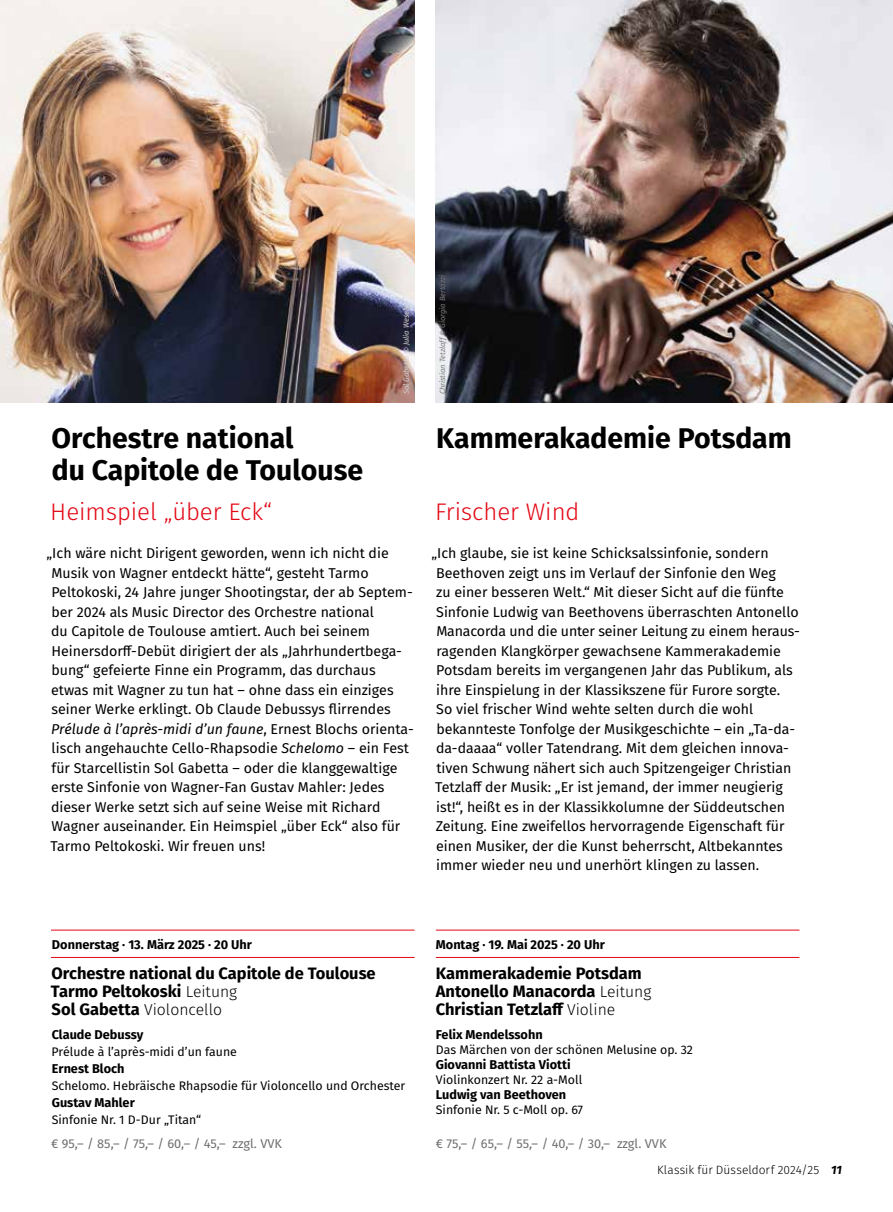
<style>
.page{position:relative;width:893px;height:1212px;background:#fff}
.page>*{position:absolute;margin:0;border:0;box-sizing:border-box;transform-origin:0 0}
.t1{font:700 28.5px/31.5px "Fira Sans";color:#000}
.t2{font:300 24px "Fira Sans";color:#e30613}
.t3{font:700 16.5px/18px "Fira Sans";color:#000}
.t4{font:300 15.75px "Fira Sans";color:#000}
.t5{font:14.25px/19.5px "Fira Sans";color:#000}
.t6{font:700 12.75px "Fira Sans";color:#000}
.t7{font:12.75px "Fira Sans";color:#706f6f}
.t8{font:12.3px "Fira Sans";color:#000}
.t9{font:300 12px "Fira Sans";letter-spacing:.005em;color:#000}
.t10{font:italic 7.5px "Fira Sans";color:#7c7b7b}
.t11{font:italic 7.5px "Fira Sans";color:#d5d4d4}
.s1{font-style:italic}
.s2{font-weight:300;font-size:15.75px}
.s3{font-weight:700;font-size:16.5px}
.s4{font-weight:700;font-style:italic}
</style>
<div class="page">
<img style="left:0;top:0;width:893px;height:958px">
<p class="t11" style="left:401px;top:394px;width:91px;rotate:-90deg">Sol Gabetta © Julia Wesely</p>
<h1 class="t1" style="left:52px;top:421px;width:313px">Orchestre national<br>du Capitole de Toulouse</h1>
<h2 class="t2" style="left:50px;top:494px;width:223px">Heimspiel „über Eck“</h2>
<p class="t5" style="left:47px;top:543px;width:369px">„Ich wäre nicht Dirigent geworden, wenn ich nicht die Musik von Wagner entdeckt hätte“, gesteht Tarmo Peltokoski, 24 Jahre junger Shootingstar, der ab Septem&shy;ber 2024 als Music Director des Orchestre national<br>du Capitole de Toulouse amtiert. Auch bei seinem Heinersdorff-Debüt dirigiert der als „Jahrhundertbega&shy;bung“ gefeierte Finne ein Programm, das durchaus<br>etwas mit Wagner zu tun hat – ohne dass ein einziges seiner Werke erklingt. Ob Claude Debussys flirrendes <span class="s1">Prélude à l’après-midi d’un faune</span>, Ernest Blochs orienta&shy;lisch angehauchte Cello-Rhapsodie <span class="s1">Schelomo</span> – ein Fest für Starcellistin Sol Gabetta – oder die klanggewaltige erste Sinfonie von Wagner-Fan Gustav Mahler: Jedes dieser Werke setzt sich auf seine Weise mit Richard Wagner auseinander. Ein Heimspiel „über Eck“ also für Tarmo Peltokoski. Wir freuen uns!</p>
<p class="t10" style="left:437px;top:394px;width:121px;rotate:-90deg">Christian Tetzlaff © Giorgia Bertazzi</p>
<h1 class="t1" style="left:436px;top:421px;width:357px">Kammerakademie Potsdam</h1>
<h2 class="t2" style="left:435px;top:494px;width:146px">Frischer Wind</h2>
<p class="t5" style="left:431px;top:543px;width:370px">„Ich glaube, sie ist keine Schicksalssinfonie, sondern Beethoven zeigt uns im Verlauf der Sinfonie den Weg<br>zu einer besseren Welt.“ Mit dieser Sicht auf die fünfte Sinfonie Ludwig van Beethovens überraschten Antonello Manacorda und die unter seiner Leitung zu einem heraus&shy;ragenden Klangkörper gewachsene Kammerakademie Potsdam bereits im vergangenen Jahr das Publikum, als ihre Einspielung in der Klassikszene für Furore sorgte.<br>So viel frischer Wind wehte selten durch die wohl bekannteste Tonfolge der Musikgeschichte – ein „Ta-da&shy;da-daaaa“ voller Tatendrang. Mit dem gleichen innova&shy;tiven Schwung nähert sich auch Spitzengeiger Christian Tetzlaff der Musik: „Er ist jemand, der immer neugierig ist!“, heißt es in der Klassikkolumne der Süddeutschen Zeitung. Eine zweifellos hervorragende Eigenschaft für einen Musiker, der die Kunst beherrscht, Altbekanntes immer wieder neu und unerhört klingen zu lassen.</p>
<p class="t6" style="left:52px;top:933px;width:201px">Donnerstag · 13. März 2025 · 20 Uhr</p>
<p class="t3" style="left:51px;top:963px;width:326px">Orchestre national du Capitole de Toulouse<br>Tarmo Peltokoski <span class="s2">Leitung</span></p>
<p class="t4" style="left:52px;top:998px;width:172px"><span class="s3">Sol Gabetta</span> Violoncello</p>
<p class="t6" style="left:52px;top:1024px;width:93px">Claude Debussy</p>
<p class="t8" style="left:52px;top:1042px;width:187px">Prélude à l’après-midi d’un faune</p>
<p class="t6" style="left:52px;top:1058px;width:74px">Ernest Bloch</p>
<p class="t8" style="left:52px;top:1076px;width:355px">Schelomo. Hebräische Rhapsodie für Violoncello und Orchester</p>
<p class="t6" style="left:52px;top:1092px;width:85px">Gustav Mahler</p>
<p class="t8" style="left:52px;top:1111px;width:151px">Sinfonie Nr. 1 D-Dur „Titan“</p>
<p class="t6" style="left:436px;top:933px;width:170px">Montag · 19. Mai 2025 · 20 Uhr</p>
<p class="t3" style="left:436px;top:963px;width:217px">Kammerakademie Potsdam<br>Antonello Manacorda <span class="s2">Leitung<br></span>Christian Tetzlaff <span class="s2">Violine</span></p>
<p class="t6" style="left:436px;top:1024px;width:108px">Felix Mendelssohn</p>
<p class="t8" style="left:436px;top:1040px;width:259px">Das Märchen von der schönen Melusine op. 32</p>
<p class="t6" style="left:436px;top:1054px;width:136px">Giovanni Battista Viotti</p>
<p class="t8" style="left:436px;top:1070px;width:148px">Violinkonzert Nr. 22 a-Moll</p>
<p class="t6" style="left:436px;top:1084px;width:132px">Ludwig van Beethoven</p>
<p class="t8" style="left:436px;top:1100px;width:149px">Sinfonie Nr. 5 c-Moll op. 67</p>
<p class="t7" style="left:51px;top:1134px;width:233px">€ 95,– / 85,– / 75,– / 60,– / 45,– zzgl. VVK</p>
<p class="t7" style="left:436px;top:1134px;width:232px">€ 75,– / 65,– / 55,– / 40,– / 30,– zzgl. VVK</p>
<p class="t9" style="left:657px;top:1161px;width:186px">Klassik für Düsseldorf 2024/25 <span class="s4">11</span></p>
</div>
